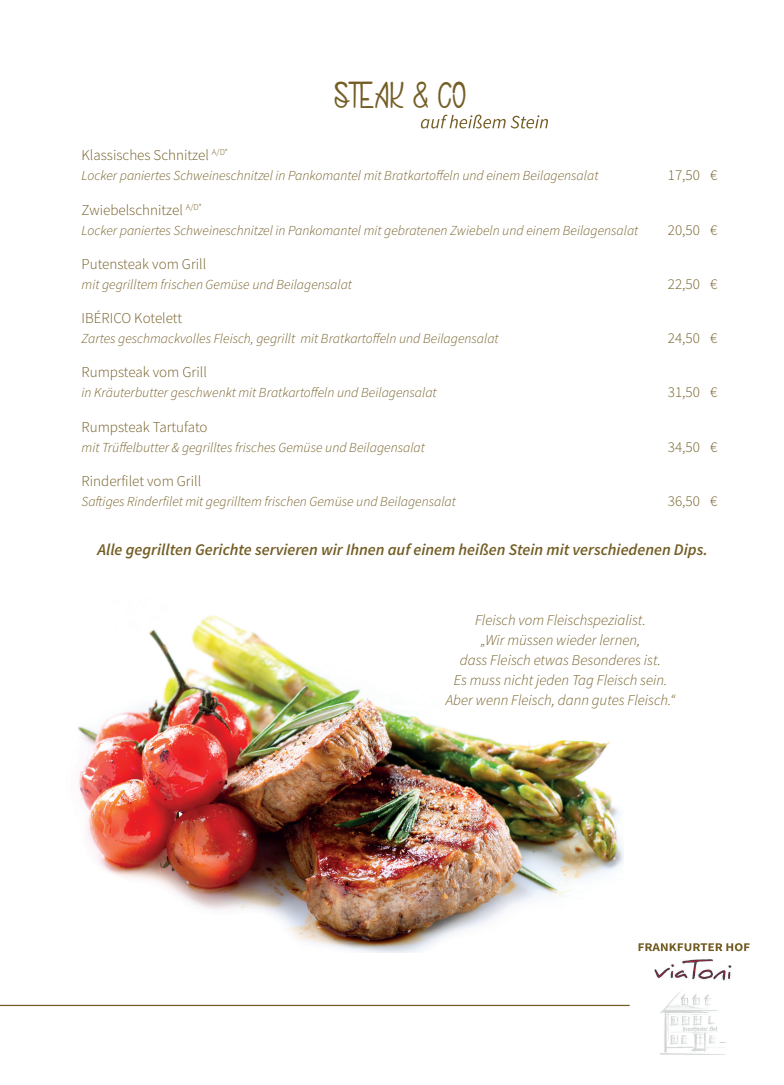
<style>
.page{position:relative;width:784px;height:1085px;background:#fff}
.page>*{position:absolute;margin:0;border:0;box-sizing:border-box;transform-origin:0 0}
.t1{font:37.5px "Saint Andrewdes Kiwis";letter-spacing:.005em;color:#745e26}
.t2{font:italic 600 16.25px "Source Sans Pro";color:#745e26}
.t3{font:300 15px "Source Sans Pro";color:#745e26}
.t4{font:italic 300 15px/20px "Source Sans Pro";color:#745e26;text-align:center}
.t5{font:italic 300 13.75px "Source Sans Pro";color:#745e26}
</style>
<div class="page">
<svg style="left:638px;top:943px;width:111px;height:8px"></svg>
<img style="left:620px;top:959px;width:112px;height:96px">
<hr style="left:0;top:1004px;width:629px;height:1px;background:#745e26">
<img style="left:78px;top:615px;width:544px;height:337px">
<svg style="left:420px;top:115px;width:127px;height:13px"></svg>
<h1 class="t1" style="left:334px;top:77px;width:134px">STEAK &amp; CO</h1>
<p class="t3" style="left:81px;top:146px;width:148px">Klassisches Schnitzel <sup>A/D*</sup></p>
<p class="t5" style="left:81px;top:167px;width:518px">Locker paniertes Schweineschnitzel in Pankomantel mit Bratkartoffeln und einem Beilagensalat</p>
<p class="t3" style="left:667px;top:166px;width:51px">17,50 €</p>
<p class="t3" style="left:81px;top:200px;width:122px">Zwiebelschnitzel <sup>A/D*</sup></p>
<p class="t5" style="left:81px;top:222px;width:558px">Locker paniertes Schweineschnitzel in Pankomantel mit gebratenen Zwiebeln und einem Beilagensalat</p>
<p class="t3" style="left:667px;top:220px;width:51px">20,50 €</p>
<p class="t3" style="left:81px;top:255px;width:126px">Putensteak vom Grill</p>
<p class="t5" style="left:81px;top:276px;width:272px">mit gegrilltem frischen Gemüse und Beilagensalat</p>
<p class="t3" style="left:667px;top:275px;width:51px">22,50 €</p>
<p class="t3" style="left:82px;top:309px;width:102px">IBÉRICO Kotelett</p>
<p class="t5" style="left:81px;top:330px;width:418px">Zartes geschmackvolles Fleisch, gegrillt mit Bratkartoffeln und Beilagensalat</p>
<p class="t3" style="left:667px;top:329px;width:51px">24,50 €</p>
<p class="t3" style="left:82px;top:363px;width:127px">Rumpsteak vom Grill</p>
<p class="t5" style="left:81px;top:384px;width:356px">in Kräuterbutter geschwenkt mit Bratkartoffeln und Beilagensalat</p>
<p class="t3" style="left:667px;top:383px;width:51px">31,50 €</p>
<p class="t3" style="left:81px;top:417px;width:127px">Rumpsteak Tartufato</p>
<p class="t5" style="left:81px;top:438px;width:344px">mit Trüffelbutter &amp; gegrilltes frisches Gemüse und Beilagensalat</p>
<p class="t3" style="left:667px;top:437px;width:51px">34,50 €</p>
<p class="t3" style="left:82px;top:471px;width:121px">Rinderfilet vom Grill</p>
<p class="t5" style="left:81px;top:492px;width:375px">Saftiges Rinderfilet mit gegrilltem frischen Gemüse und Beilagensalat</p>
<p class="t3" style="left:667px;top:491px;width:51px">36,50 €</p>
<p class="t2" style="left:97px;top:538px;width:611px">Alle gegrillten Gerichte servieren wir Ihnen auf einem heißen Stein mit verschiedenen Dips.</p>
<p class="t4" style="left:445px;top:610px;width:231px">Fleisch vom Fleischspezialist.<br>„Wir müssen wieder lernen,<br>dass Fleisch etwas Besonderes ist.<br>Es muss nicht jeden Tag Fleisch sein.<br>Aber wenn Fleisch, dann gutes Fleisch.“</p>
</div>
